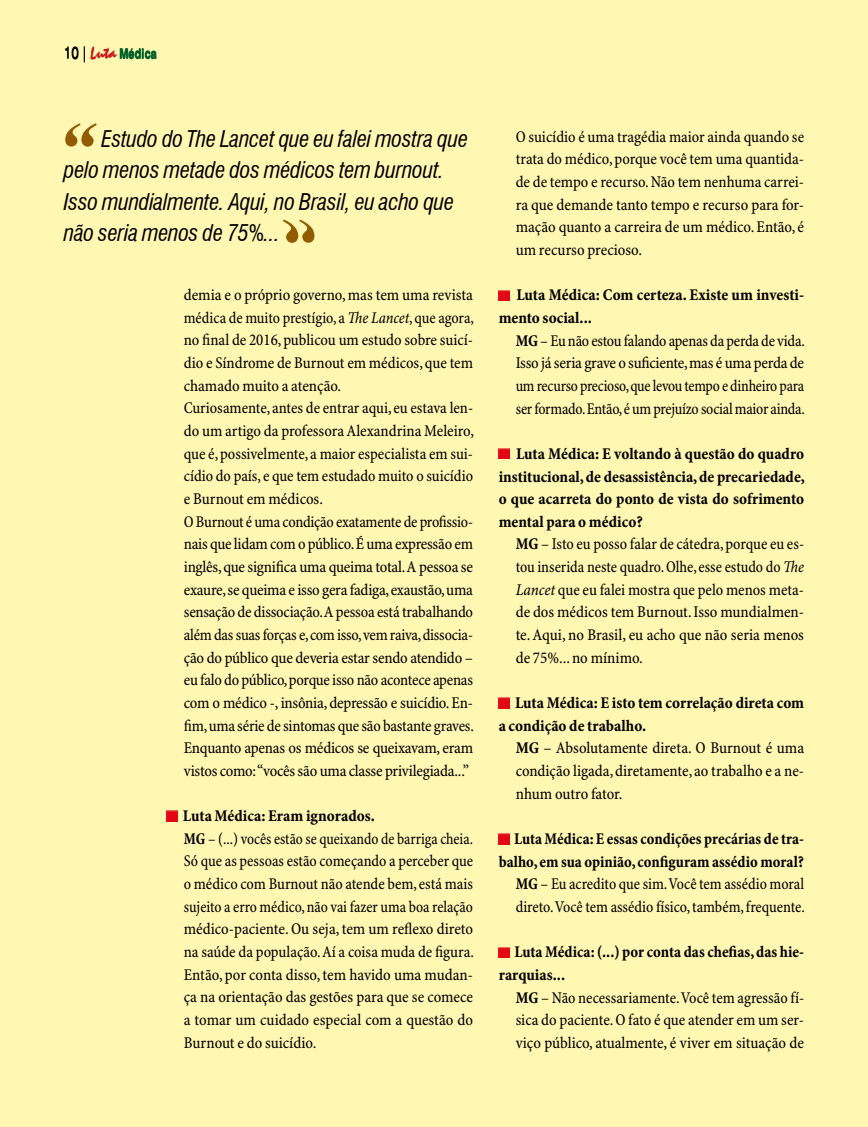
<style>
.page{position:relative;width:868px;height:1127px;background:#fff}
.page>*{position:absolute;margin:0;border:0;box-sizing:border-box;transform-origin:0 0}
.t1{font:italic 700 75px "Times New Roman";color:#935b00}
.t2{font:italic condensed 22.5px/31.5px "Swiss 721 BT";letter-spacing:-.01em;color:#000}
.t3{font:16.5px/22.6px "Minion Pro Cn Capt";letter-spacing:-.01em;color:#000}
.t4{font:16.5px/22.6px "Minion Pro Cn Capt";letter-spacing:-.01em;color:#000;text-align:justify;scale:.9 1}
.t5{font:16.5px/22.6px "Minion Pro Cn Capt";letter-spacing:-.01em;color:#000;text-align:justify;scale:.95 1}
.t6{font:16.5px/22.6px "Minion Pro Bold Cn Capt";color:#000}
.t7{font:16.5px/22.6px "Minion Pro Cn Capt";letter-spacing:-.01em;color:#000;text-align:justify;scale:.96 1}
.t8{font:16.5px/22.6px "Minion Pro Cn Capt";letter-spacing:-.01em;color:#000;text-align:justify;scale:.94 1}
.t9{font:16.5px/22.6px "Minion Pro Cn Capt";letter-spacing:-.01em;color:#000;scale:.93 1}
.t10{font:16.5px/22.6px "Minion Pro Bold Cn Capt";color:#000;text-align:right;scale:.94 1}
.t11{font:16.5px/22.6px "Minion Pro Bold Cn Capt";color:#000;scale:.95 1}
.t12{font:700 13.5px "Switzerland Narrow";color:#005e27}
.s1{font-family:"Switzerland Narrow Plain";font-weight:400;font-size:16.5px;color:#000}
.s2{font-family:"Staccato 222 BT";font-weight:400;font-size:16.5px;color:#cd171a}
.s3{font-family:"Minion Pro Cn It Capt"}
.s4{font-family:"Minion Pro Bold Cn Capt"}
</style>
<div class="page">
<div style="left:0;top:0;width:867px;height:1127px;background:#fff7b2"></div>
<hr style="left:867px;top:0;width:1px;height:1127px;background:#fff7b2">
<svg style="left:167px;top:811px;width:10px;height:10px"></svg>
<svg style="left:498px;top:290px;width:11px;height:10px"></svg>
<svg style="left:498px;top:449px;width:11px;height:10px"></svg>
<svg style="left:498px;top:698px;width:11px;height:10px"></svg>
<svg style="left:498px;top:834px;width:11px;height:10px"></svg>
<svg style="left:498px;top:947px;width:11px;height:10px"></svg>
<p class="t12" style="left:64px;top:45px;width:95px"><span class="s1">10 |</span> <span class="s2">Luta</span> Médica</p>
<h1 class="t1" style="left:56px;top:97px;width:39px">“</h1>
<h2 class="t2" style="left:64px;top:123px;width:406px;text-indent:38px">Estudo do The Lancet que eu falei mostra que pelo menos metade dos médicos tem burnout.<br>Isso mundialmente. Aqui, no Brasil, eu acho que não seria menos de 75%...</h2>
<p class="t3" style="left:184px;top:284px;width:292px">demia e o próprio governo, mas tem uma revista médica de muito prestígio, a <span class="s3">The Lancet</span>, que agora, no final de 2016, publicou um estudo sobre suicí&shy;dio e Síndrome de Burnout em médicos, que tem chamado muito a atenção.<br>Curiosamente, antes de entrar aqui, eu estava len&shy;do um artigo da professora Alexandrina Meleiro, que é, possivelmente, a maior especialista em sui&shy;cídio do país, e que tem estudado muito o suicídio e Burnout em médicos.<br>O Burnout é uma condição exatamente de profissio&shy;nais que lidam com o público. É uma expressão em inglês, que significa uma queima total. A pessoa se exaure, se queima e isso gera fadiga, exaustão, uma sensação de dissociação. A pessoa está trabalhando além das suas forças e, com isso, vem raiva, dissocia&shy;ção do público que deveria estar sendo atendido – eu falo do público, porque isso não acontece apenas com o médico -, insônia, depressão e suicídio. En&shy;fim, uma série de sintomas que são bastante graves.<br>Enquanto apenas os médicos se queixavam, eram vistos como: “vocês são uma classe privilegiada...”</p>
<p class="t6" style="left:183px;top:805px;width:193px">Luta Médica: Eram ignorados.</p>
<p class="t4" style="left:184px;top:828px;width:324px"><span class="s4">MG</span> – (...) vocês estão se queixando de barriga cheia.<br>Só que as pessoas estão começando a perceber que o médico com Burnout não atende bem, está mais sujeito a erro médico, não vai fazer uma boa relação médico-paciente. Ou seja, tem um reflexo direto na saúde da população. Aí a coisa muda de figura.<br>Então, por conta disso, tem havido uma mudan&shy;ça na orientação das gestões para que se comece a tomar um cuidado especial com a questão do Burnout e do suicídio.</p>
<p class="t7" style="left:515px;top:126px;width:302px">O suicídio é uma tragédia maior ainda quando se trata do médico, porque você tem uma quantida&shy;de de tempo e recurso. Não tem nenhuma carrei&shy;ra que demande tanto tempo e recurso para for&shy;mação quanto a carreira de um médico. Então, é um recurso precioso.</p>
<p class="t6" style="left:498px;top:284px;width:307px;text-indent:18px">Luta Médica: Com certeza. Existe um investi&shy;mento social...</p>
<p class="t8" style="left:515px;top:330px;width:309px"><span class="s4">MG</span> – Eu não estou falando apenas da perda de vida.<br>Isso já seria grave o suficiente, mas é uma perda de um recurso precioso, que levou tempo e dinheiro para ser formado. Então, é um prejuízo social maior ainda.</p>
<p class="t6" style="left:498px;top:443px;width:308px;text-align:justify;text-indent:17px">Luta Médica: E voltando à questão do quadro institucional, de desassistência, de precariedade, o que acarreta do ponto de vista do sofrimento mental para o médico?</p>
<p class="t5" style="left:515px;top:534px;width:305px"><span class="s4">MG</span> – Isto eu posso falar de cátedra, porque eu es&shy;tou inserida neste quadro. Olhe, esse estudo do <span class="s3">The Lancet</span> que eu falei mostra que pelo menos meta&shy;de dos médicos tem Burnout. Isso mundialmen&shy;te. Aqui, no Brasil, eu acho que não seria menos de 75%... no mínimo.</p>
<p class="t6" style="left:498px;top:692px;width:307px;text-indent:16px">Luta Médica: E isto tem correlação direta com a condição de trabalho.</p>
<p class="t3" style="left:515px;top:737px;width:290px;text-align:justify"><span class="s4">MG</span> – Absolutamente direta. O Burnout é uma condição ligada, diretamente, ao trabalho e a ne&shy;nhum outro fator.</p>
<p class="t10" style="left:498px;top:828px;width:326px">Luta Médica: E essas condições precárias de tra&shy;balho, em sua opinião, configuram assédio moral?</p>
<p class="t9" style="left:515px;top:873px;width:312px"><span class="s4">MG</span> – Eu acredito que sim. Você tem assédio moral direto. Você tem assédio físico, também, frequente.</p>
<p class="t11" style="left:498px;top:941px;width:323px;text-indent:16px">Luta Médica: (...) por conta das chefias, das hie&shy;rarquias...</p>
<p class="t5" style="left:515px;top:987px;width:305px"><span class="s4">MG</span> – Não necessariamente. Você tem agressão fí&shy;sica do paciente. O fato é que atender em um ser&shy;viço público, atualmente, é viver em situação de</p>
</div>
